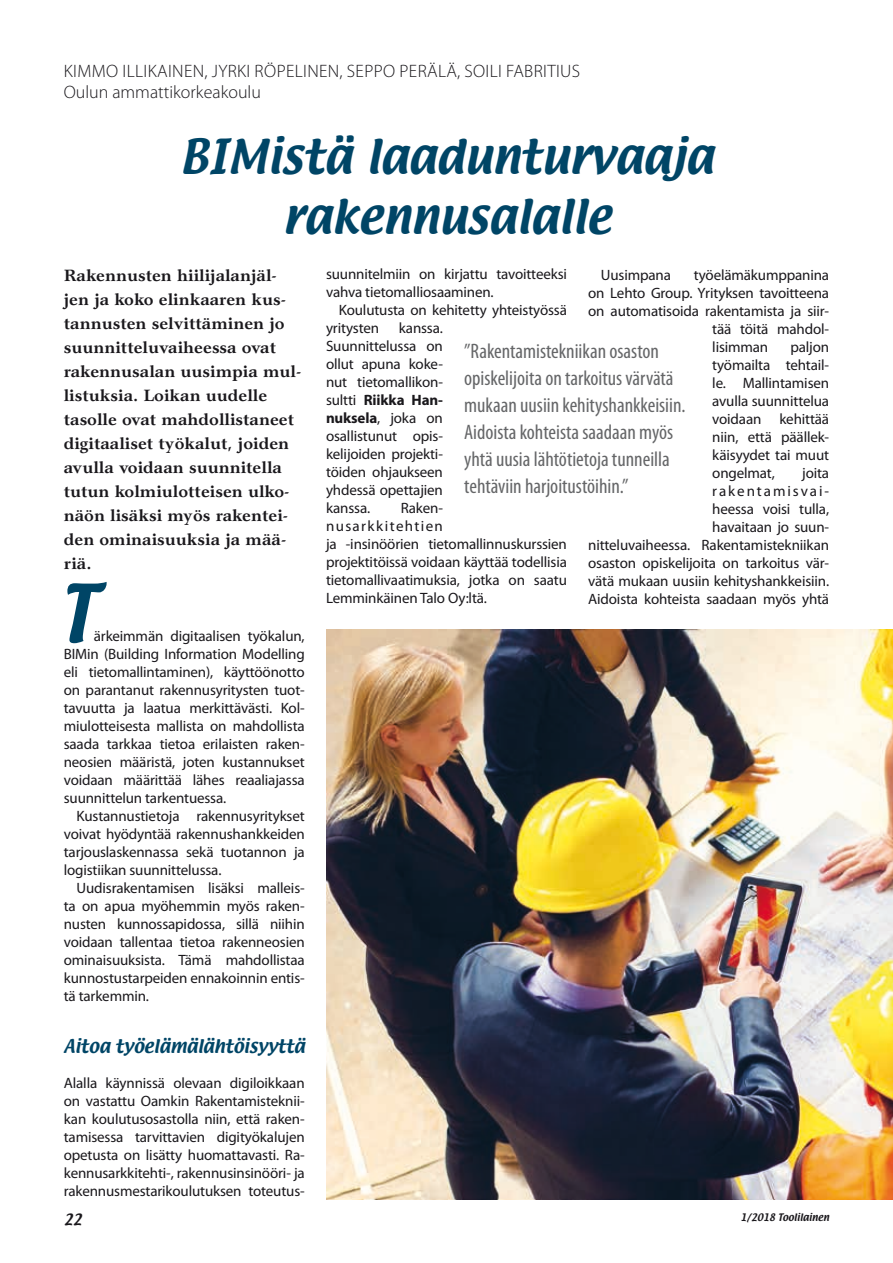
<style>
.page{position:relative;width:893px;height:1263px;background:#fff}
.page>*{position:absolute;margin:0;border:0;box-sizing:border-box;transform-origin:0 0}
.t1{font:70.95px "Textile";color:#004566}
.t2{font:42px/60px "Textile";color:#004566;text-align:center}
.t3{font:condensed 21px/27px "Myriad Pro";color:#656668}
.t4{font:300 18px/21px "Myriad Pro";letter-spacing:.02em;color:#1a181c}
.t5{font:700 16.5px/24px "Garth Graphic";color:#1a181c}
.t6{font:16.5px "Textile";color:#004566}
.t7{font:15px/18px "Myriad Pro";letter-spacing:-.01em;color:#1a181c;text-align:justify}
.t8{font:13.5px "Textile";color:#1a181c}
.t9{font:9px "Textile";color:#1a181c}
.s1{font-weight:700}
</style>
<div class="page">
<img style="left:326px;top:629px;width:567px;height:570px">
<p class="t4" style="left:64px;top:61px;width:518px">KIMMO ILLIKAINEN, JYRKI RÖPELINEN, SEPPO PERÄLÄ, SOILI FABRITIUS<br>Oulun ammattikorkeakoulu</p>
<h2 class="t2" style="left:180px;top:128px;width:535px">BIMistä laadunturvaaja rakennusalalle</h2>
<p class="t7" style="left:601px;top:266px;width:72px">Uusimpana</p>
<p class="t7" style="left:694px;top:266px;width:137px">työelämäkumppanina</p>
<p class="t7" style="left:588px;top:284px;width:242px">on Lehto Group. Yrityksen tavoitteena</p>
<p class="t7" style="left:588px;top:302px;width:242px">on automatisoida rakentamista ja siir-</p>
<p class="t7" style="left:712px;top:320px;width:118px">tää töitä mahdol-</p>
<p class="t7" style="left:712px;top:338px;width:58px">lisimman</p>
<p class="t7" style="left:326px;top:265px;width:242px">suunnitelmiin on kirjattu tavoitteeksi vahva tietomalliosaaminen.</p>
<p class="t7" style="left:326px;top:301px;width:242px;text-indent:13px">Koulutusta on kehitetty yhteistyössä yritysten</p>
<p class="t5" style="left:64px;top:263px;width:239px">Rakennusten hiilijalanjäl&shy;jen ja koko elinkaaren kus&shy;tannusten selvittäminen jo suunnitteluvaiheessa ovat rakennusalan uusimpia mul&shy;listuksia. Loikan uudelle tasolle ovat mahdollistaneet digitaaliset työkalut, joiden avulla voidaan suunnitella tutun kolmiulotteisen ulko&shy;näön lisäksi myös rakentei&shy;den ominaisuuksia ja mää&shy;riä.</p>
<p class="t7" style="left:326px;top:319px;width:118px;text-indent:73px">kanssa.<br>Suunnittelussa on ollut apuna koke&shy;nut tietomallikon&shy;sultti <span class="s1">Riikka Han&shy;nuksela</span>, joka on osallistunut opis&shy;kelijoiden projekti&shy;töiden ohjaukseen yhdessä opettajien kanssa.</p>
<p class="t7" style="left:712px;top:338px;width:118px;text-indent:78px">paljon työmailta tehtail&shy;le. Mallintamisen avulla suunnittelua voidaan kehittää niin, että päällek&shy;käisyydet tai muut ongelmat,</p>
<h3 class="t3" style="left:464px;top:337px;width:223px">”Rakentamistekniikan osaston opiskelijoita on tarkoitus värvätä mukaan uusiin kehityshankkeisiin.<br>Aidoista kohteista saadaan myös yhtä uusia lähtötietoja tunneilla tehtäviin harjoitustöihin.”</h3>
<p class="t7" style="left:588px;top:464px;width:242px;text-align:right">joita<br>rakentamisvai-<br>heessa voisi tulla,<br>havaitaan jo suun-<br>nitteluvaiheessa. Rakentamistekniikan osaston opiskelijoita on tarkoitus vär&shy;vätä mukaan uusiin kehityshankkeisiin.<br>Aidoista kohteista saadaan myös yhtä</p>
<p class="t7" style="left:326px;top:499px;width:242px;text-align:left;text-indent:75px">Raken-<br>nusarkkitehtien<br>ja -insinöörien tietomallinnuskurssien projektitöissä voidaan käyttää todellisia tietomallivaatimuksia, jotka on saatu<br>Lemminkäinen Talo Oy:ltä.</p>
<h1 class="t1" style="left:58px;top:564px;width:37px">T</h1>
<p class="t7" style="left:64px;top:627px;width:242px;text-indent:30px">ärkeimmän digitaalisen työkalun, BIMin (Building Information Modelling eli tietomallintaminen), käyttöönotto on parantanut rakennusyritysten tuot&shy;tavuutta ja laatua merkittävästi. Kol&shy;miulotteisesta mallista on mahdollista saada tarkkaa tietoa erilaisten raken&shy;neosien määristä, joten kustannukset voidaan määrittää lähes reaaliajassa suunnittelun tarkentuessa.</p>
<p class="t7" style="left:64px;top:807px;width:242px;text-indent:13px">Kustannustietoja rakennusyritykset voivat hyödyntää rakennushankkeiden tarjouslaskennassa sekä tuotannon ja logistiikan suunnittelussa.</p>
<p class="t7" style="left:64px;top:879px;width:242px;text-indent:13px">Uudisrakentamisen lisäksi malleis&shy;ta on apua myöhemmin myös raken&shy;nusten kunnossapidossa, sillä niihin voidaan tallentaa tietoa rakenneosien ominaisuuksista. Tämä mahdollistaa kunnostustarpeiden ennakoinnin entis&shy;tä tarkemmin.</p>
<p class="t6" style="left:64px;top:1034px;width:242px">Aitoa työelämälähtöisyyttä</p>
<p class="t7" style="left:64px;top:1074px;width:242px">Alalla käynnissä olevaan digiloikkaan on vastattu Oamkin Rakentamisteknii&shy;kan koulutusosastolla niin, että raken&shy;tamisessa tarvittavien digityökalujen opetusta on lisätty huomattavasti. Ra&shy;kennusarkkitehti-, rakennusinsinööri- ja rakennusmestarikoulutuksen toteutus-</p>
<p class="t8" style="left:64px;top:1210px;width:20px">22</p>
<p class="t9" style="left:741px;top:1211px;width:90px">1/2018 Toolilainen</p>
</div>
